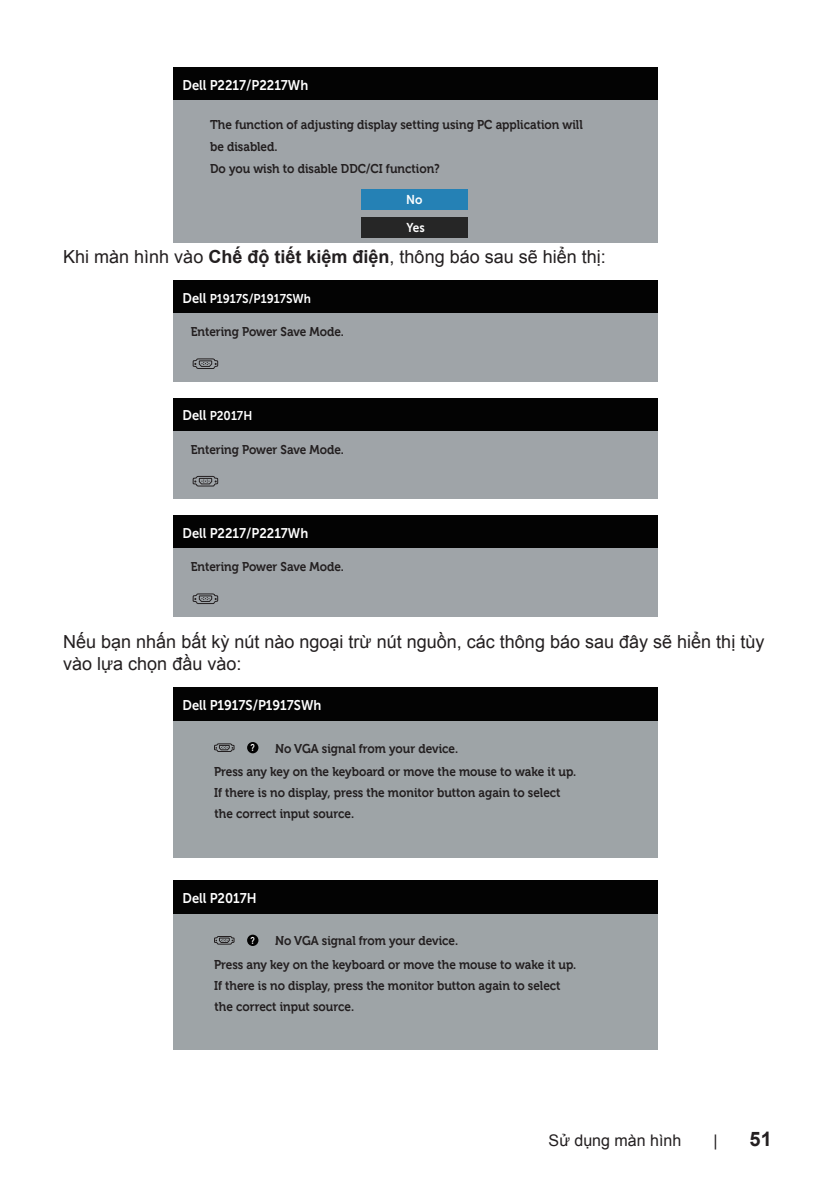
<style>
.page{position:relative;width:840px;height:1191px;background:#fff}
.page>*{position:absolute;margin:0;border:0;box-sizing:border-box;transform-origin:0 0}
.t1{font:700 20px "Arial";color:#231f20}
.text{font:18px/21.6px "Arial";color:#231f20}
.t2{font:16px "Arial";color:#231f20}
.t3{font:14px "Museo Sans For Dell 700";color:#fff;scale:.92 1}
.t4{font:700 12.8px/23.4px "Museo For Dell";color:#231f20;scale:.92 1}
.t5{font:12.8px/27.2px "Museo Sans For Dell 700";color:#fff;scale:.92 1}
.t6{font:700 9.8px "Arial";color:#fff;scale:.73 1}
.s1{font-weight:700}
.s2{font-size:14px}
</style>
<div class="page">
<div style="left:172px;top:93px;width:485px;height:149px;background:#9fa4a8"></div>
<div style="left:173px;top:67px;width:484px;height:33px;background:#030303"></div>
<div style="left:360px;top:189px;width:107px;height:20px;background:#2581b5"></div>
<div style="left:360px;top:217px;width:107px;height:21px;background:#262626"></div>
<div style="left:172px;top:306px;width:485px;height:75px;background:#9fa4a8"></div>
<div style="left:173px;top:280px;width:484px;height:33px;background:#030303"></div>
<svg style="left:192px;top:358px;width:26px;height:11px"></svg>
<div style="left:172px;top:423px;width:485px;height:76px;background:#9fa4a8"></div>
<div style="left:173px;top:398px;width:484px;height:33px;background:#030303"></div>
<svg style="left:192px;top:475px;width:26px;height:12px"></svg>
<div style="left:172px;top:541px;width:485px;height:75px;background:#9fa4a8"></div>
<div style="left:173px;top:515px;width:484px;height:33px;background:#030303"></div>
<svg style="left:192px;top:593px;width:26px;height:11px"></svg>
<div style="left:172px;top:713px;width:485px;height:144px;background:#9ea4a7"></div>
<div style="left:173px;top:687px;width:484px;height:33px;background:#030303"></div>
<div style="left:247px;top:742px;width:11px;height:11px;background:#030303;border-radius:50%"></div>
<svg style="left:214px;top:743px;width:21px;height:9px"></svg>
<div style="left:172px;top:905px;width:485px;height:145px;background:#9ea4a7"></div>
<div style="left:173px;top:880px;width:484px;height:33px;background:#030303"></div>
<div style="left:247px;top:934px;width:11px;height:12px;background:#030303;border-radius:50%"></div>
<svg style="left:214px;top:936px;width:21px;height:9px"></svg>
<p class="t3" style="left:182px;top:77px;width:138px">Dell P2217/P2217Wh</p>
<p class="t4" style="left:210px;top:113px;width:406px">The function of adjusting display setting using PC application will</p>
<p class="t4" style="left:210px;top:136px;width:251px;line-height:21.6px">be disabled.<br>Do you wish to disable DDC/CI function?</p>
<p class="t5" style="left:406px;top:186px;width:22px">No<br>Yes</p>
<p class="text" style="left:63px;top:246px;width:544px">Khi màn hình vào <span class="s1">Chế độ tiết kiệm điện</span>, thông báo sau sẽ hiển thị:</p>
<p class="t5" style="left:182px;top:285px;width:141px"><span class="s2">Dell</span> P1917S/P1917SWh</p>
<p class="t4" style="left:191px;top:320px;width:168px">Entering Power Save Mode.</p>
<p class="t5" style="left:182px;top:402px;width:77px"><span class="s2">Dell</span> P2017H</p>
<p class="t4" style="left:191px;top:438px;width:168px">Entering Power Save Mode.</p>
<p class="t3" style="left:182px;top:525px;width:138px">Dell P2217/P2217Wh</p>
<p class="t4" style="left:191px;top:555px;width:168px">Entering Power Save Mode.</p>
<p class="text" style="left:63px;top:631px;width:702px">Nếu bạn nhấn bất kỳ nút nào ngoại trừ nút nguồn, các thông báo sau đây sẽ hiển thị tùy vào lựa chọn đầu vào:</p>
<p class="t3" style="left:182px;top:697px;width:152px">Dell P1917S/P1917SWh</p>
<p class="t6" style="left:250px;top:741px;width:7px">?</p>
<p class="t4" style="left:214px;top:736px;width:395px;text-indent:61px">No VGA signal from your device.<br>Press any key on the keyboard or move the mouse to wake it up.</p>
<p class="t4" style="left:214px;top:802px;width:153px">the correct input source.</p>
<p class="t4" style="left:214px;top:781px;width:378px">If there is no display, press the monitor button again to select</p>
<p class="t3" style="left:182px;top:890px;width:82px">Dell P2017H</p>
<p class="t6" style="left:250px;top:934px;width:7px">?</p>
<p class="t4" style="left:214px;top:929px;width:395px;text-indent:61px">No VGA signal from your device.<br>Press any key on the keyboard or move the mouse to wake it up.</p>
<p class="t4" style="left:214px;top:995px;width:153px">the correct input source.</p>
<p class="t4" style="left:214px;top:973px;width:378px">If there is no display, press the monitor button again to select</p>
<p class="t2" style="left:548px;top:1129px;width:134px">Sử dụng màn hình</p>
<p class="t2" style="left:713px;top:1129px;width:6px">|</p>
<h1 class="t1" style="left:749px;top:1125px;width:24px">51</h1>
</div>
